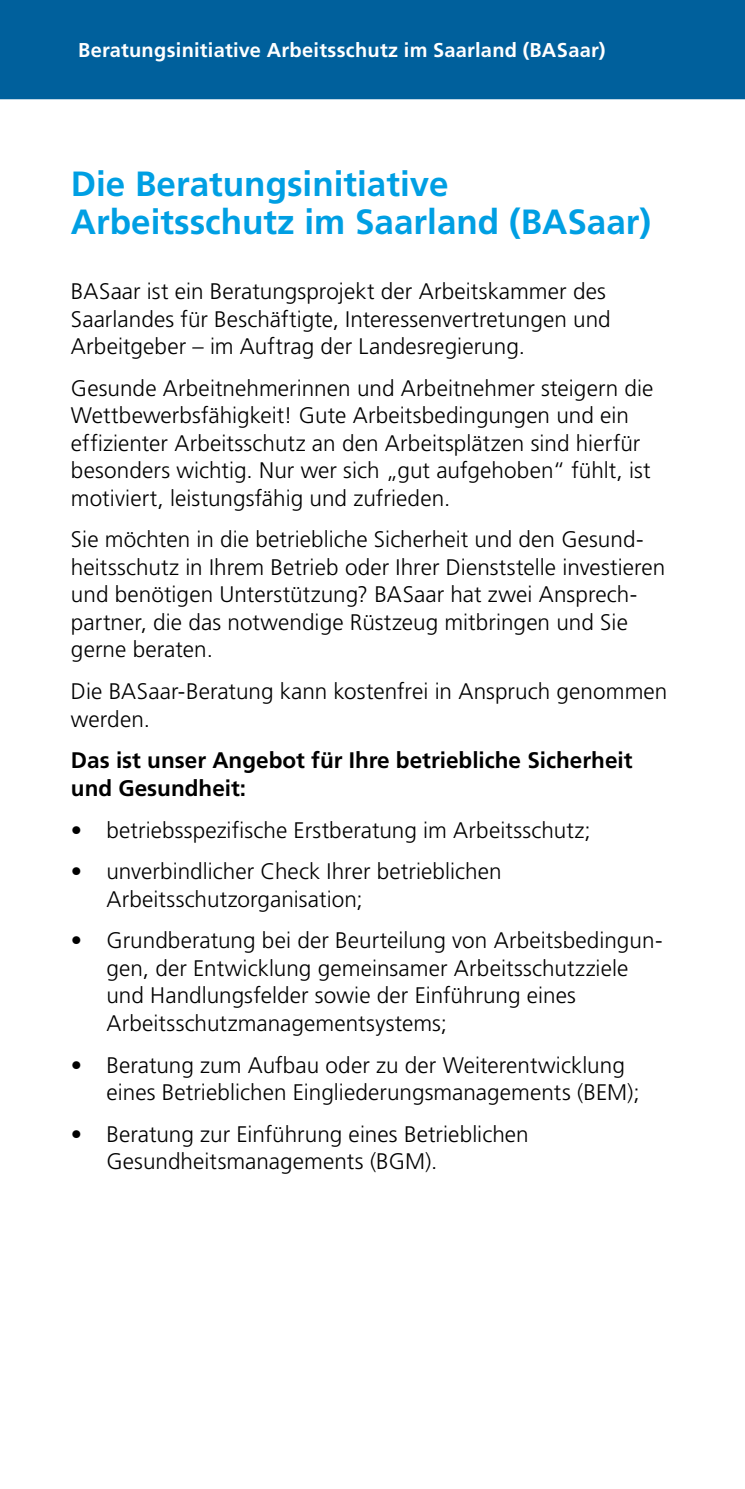
<style>
.page{position:relative;width:745px;height:1489px;background:#fff}
.page>*{position:absolute;margin:0;border:0;box-sizing:border-box;transform-origin:0 0}
.t1{font:700 35px/37.5px "Frutiger LT Pro";color:#009fe3}
.t2{font:300 22.5px/27.5px "Frutiger LT Pro";letter-spacing:.005em;color:#000}
.t3{font:700 22.5px/27.5px "Frutiger LT Pro";color:#000}
.t4{font:700 20px "Frutiger LT Pro";letter-spacing:.01em;color:#fff}
</style>
<div class="page">
<div style="left:0;top:0;width:744px;height:99px;background:#00609c"></div>
<p class="t4" style="left:78px;top:38px;width:528px">Beratungsinitiative Arbeitsschutz im Saarland (BASaar)</p>
<h1 class="t1" style="left:71px;top:165px;width:581px">Die Beratungsinitiative<br>Arbeitsschutz im Saarland (BASaar)</h1>
<p class="t2" style="left:71px;top:277px;width:541px">BASaar ist ein Beratungsprojekt der Arbeitskammer des<br>Saarlandes für Beschäftigte, Interessenvertretungen und<br>Arbeitgeber – im Auftrag der Landesregierung.</p>
<p class="t2" style="left:71px;top:374px;width:583px">Gesunde Arbeitnehmerinnen und Arbeitnehmer steigern die Wettbewerbsfähigkeit! Gute Arbeitsbedingungen und ein effizienter Arbeitsschutz an den Arbeitsplätzen sind hierfür besonders wichtig. Nur wer sich „gut aufgehoben“ fühlt, ist motiviert, leistungsfähig und zufrieden.</p>
<p class="t2" style="left:71px;top:526px;width:595px">Sie möchten in die betriebliche Sicherheit und den Gesund&shy;heitsschutz in Ihrem Betrieb oder Ihrer Dienststelle investieren und benötigen Unterstützung? BASaar hat zwei Ansprech&shy;partner, die das notwendige Rüstzeug mitbringen und Sie gerne beraten.</p>
<p class="t2" style="left:71px;top:677px;width:597px">Die BASaar-Beratung kann kostenfrei in Anspruch genommen werden.</p>
<p class="t3" style="left:71px;top:746px;width:562px">Das ist unser Angebot für Ihre betriebliche Sicherheit und Gesundheit:</p>
<p class="t2" style="left:71px;top:816px;width:521px">• betriebsspezifische Erstberatung im Arbeitsschutz;</p>
<p class="t2" style="left:106px;top:857px;width:396px;text-indent:-35px">• unverbindlicher Check Ihrer betrieblichen<br>Arbeitsschutzorganisation;</p>
<p class="t2" style="left:106px;top:927px;width:557px;text-indent:-35px">• Grundberatung bei der Beurteilung von Arbeitsbedingun&shy;gen, der Entwicklung gemeinsamer Arbeitsschutzziele und Handlungsfelder sowie der Einführung eines Arbeitsschutzmanagementsystems;</p>
<p class="t2" style="left:106px;top:1051px;width:534px;text-indent:-35px">• Beratung zum Aufbau oder zu der Weiterentwicklung eines Betrieblichen Eingliederungsmanagements (BEM);</p>
<p class="t2" style="left:106px;top:1120px;width:423px;text-indent:-35px">• Beratung zur Einführung eines Betrieblichen<br>Gesundheitsmanagements (BGM).</p>
</div>
